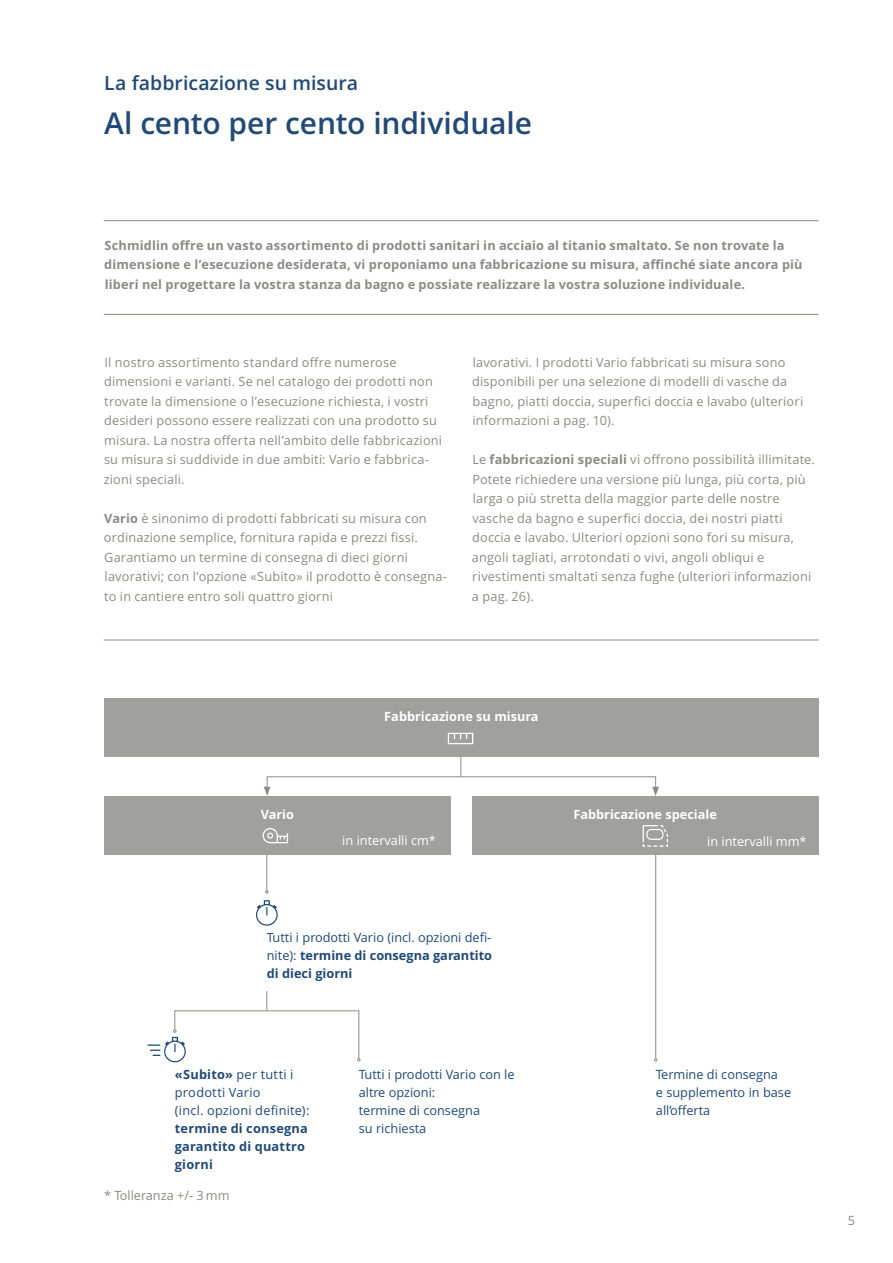
<style>
.page{position:relative;width:893px;height:1263px;background:#fff}
.page>*{position:absolute;margin:0;border:0;box-sizing:border-box;transform-origin:0 0}
.Titel_20pt_semibold__blau{font:600 30px "Open Sans";letter-spacing:-.005em;color:#214975}
.Titel_13pt_seibold__blau_o_Rast{font:600 19.5px "Open Sans";color:#214975}
.Laufsatz_-ital{font:12.75px/19.5px "Open Sans";letter-spacing:.015em;color:#8b8a85}
.Leadtexte_Bold_grau{font:700 12.75px/19.5px "Open Sans";letter-spacing:.015em;color:#8b8a85}
._09_Überblick_Grafik_Text{font:12.75px/18px "Open Sans";color:#214975}
._09_Überblick_Grafik_Text-2{font:700 12.75px/18px "Open Sans";letter-spacing:.015em;color:#214975}
._08_Überblick_Grafik_Titel{font:700 12.75px "Open Sans";color:#fff}
._09_Überblick_Grafik_Text-3{font:12.75px "Open Sans";color:#fff}
._09_Überblick_Grafik_Text-4{font:12.75px "Open Sans";color:#8b8a85}
.s1{font-weight:700}
.s2{font-weight:400}
</style>
<div class="page">
<hr style="left:104px;top:220px;width:715px;height:1px;background:#8b8a85">
<hr style="left:104px;top:640px;width:715px;height:1px;background:#8b8a85">
<hr style="left:104px;top:314px;width:715px;height:1px;background:#8b8a85">
<div style="left:104px;top:698px;width:715px;height:59px;background:#a0a09d"></div>
<svg style="left:461px;top:757px;width:1px;height:19px"></svg>
<hr style="left:655px;top:854px;width:1px;height:204px;background:#8b8a85">
<div style="left:267px;top:776px;width:389px;height:13px;border:1px solid #8b8a85"></div>
<svg style="left:264px;top:787px;width:6px;height:9px"></svg>
<svg style="left:652px;top:787px;width:7px;height:9px"></svg>
<div style="left:104px;top:796px;width:347px;height:58px;background:#a0a09d"></div>
<div style="left:472px;top:796px;width:347px;height:58px;background:#a0a09d"></div>
<hr style="left:267px;top:854px;width:1px;height:37px;background:#8b8a85">
<svg style="left:263px;top:828px;width:25px;height:15px"></svg>
<svg style="left:448px;top:733px;width:25px;height:11px"></svg>
<svg style="left:643px;top:825px;width:25px;height:22px"></svg>
<svg style="left:256px;top:900px;width:22px;height:26px"></svg>
<svg style="left:148px;top:991px;width:212px;height:71px"></svg>
<p class="Titel_13pt_seibold__blau_o_Rast" style="left:104px;top:70px;width:255px">La fabbricazione su misura</p>
<p class="Titel_20pt_semibold__blau" style="left:104px;top:102px;width:429px">Al cento per cento individuale</p>
<p class="Leadtexte_Bold_grau" style="left:104px;top:235px;width:700px">Schmidlin offre un vasto assortimento di prodotti sanitari in acciaio al titanio smaltato. Se non trovate la dimensione e l’esecuzione desiderata, vi proponiamo una fabbricazione su misura, affinché siate ancora più liberi nel progettare la vostra stanza da bagno e possiate realizzare la vostra soluzione individuale.</p>
<p class="Laufsatz_-ital" style="left:104px;top:352px;width:340px">Il nostro assortimento standard offre numerose dimensioni e varianti. Se nel catalogo dei prodotti non trovate la dimensione o l’esecuzione richiesta, i vostri desideri possono essere realizzati con una prodotto su misura. La nostra offerta nell’ambito delle fabbricazioni su misura si suddivide in due ambiti: Vario e fabbrica&shy;zioni speciali.</p>
<p class="Laufsatz_-ital" style="left:104px;top:508px;width:345px"><span class="s1">Vario</span> è sinonimo di prodotti fabbricati su misura con ordinazione semplice, fornitura rapida e prezzi fissi.<br>Garantiamo un termine di consegna di dieci giorni lavorativi; con l’opzione «Subito» il prodotto è consegna&shy;to in cantiere entro soli quattro giorni</p>
<p class="Laufsatz_-ital" style="left:473px;top:352px;width:314px">lavorativi. I prodotti Vario fabbricati su misura sono</p>
<p class="Laufsatz_-ital" style="left:472px;top:372px;width:333px">disponibili per una selezione di modelli di vasche da bagno, piatti doccia, superfici doccia e lavabo (ulteriori informazioni a pag. 10).</p>
<p class="Laufsatz_-ital" style="left:472px;top:450px;width:344px">Le <span class="s1">fabbricazioni speciali</span> vi offrono possibilità illimitate.<br>Potete richiedere una versione più lunga, più corta, più larga o più stretta della maggior parte delle nostre vasche da bagno e superfici doccia, dei nostri piatti doccia e lavabo. Ulteriori opzioni sono fori su misura, angoli tagliati, arrotondati o vivi, angoli obliqui e rivestimenti smaltati senza fughe (ulteriori informazioni a pag. 26).</p>
<p class="_08_Überblick_Grafik_Titel" style="left:384px;top:707px;width:156px">Fabbricazione su misura</p>
<p class="_08_Überblick_Grafik_Titel" style="left:261px;top:805px;width:35px">Vario</p>
<p class="_08_Überblick_Grafik_Titel" style="left:573px;top:805px;width:145px">Fabbricazione speciale</p>
<p class="_09_Überblick_Grafik_Text-3" style="left:342px;top:831px;width:95px">in intervalli cm*</p>
<p class="_09_Überblick_Grafik_Text-3" style="left:707px;top:833px;width:101px">in intervalli mm*</p>
<p class="_09_Überblick_Grafik_Text" style="left:267px;top:928px;width:227px;text-align:justify">Tutti i prodotti Vario (incl. opzioni defi&shy;nite): <span class="s1">termine di consegna garantito di dieci giorni</span></p>
<p class="_09_Überblick_Grafik_Text-2" style="left:175px;top:1065px;width:136px">«Subito» <span class="s2">per tutti i prodotti Vario<br>(incl. opzioni definite): </span>termine di consegna garantito di quattro giorni</p>
<p class="_09_Überblick_Grafik_Text" style="left:656px;top:1065px;width:137px">Termine di consegna<br>e supplemento in base all’offerta</p>
<p class="_09_Überblick_Grafik_Text" style="left:359px;top:1065px;width:157px">Tutti i prodotti Vario con le altre opzioni:<br>termine di consegna<br>su richiesta</p>
<p class="_09_Überblick_Grafik_Text-4" style="left:104px;top:1187px;width:127px">* Tolleranza +/- 3 mm</p>
<p class="Laufsatz_-ital" style="left:848px;top:1210px;width:9px">5</p>
</div>
